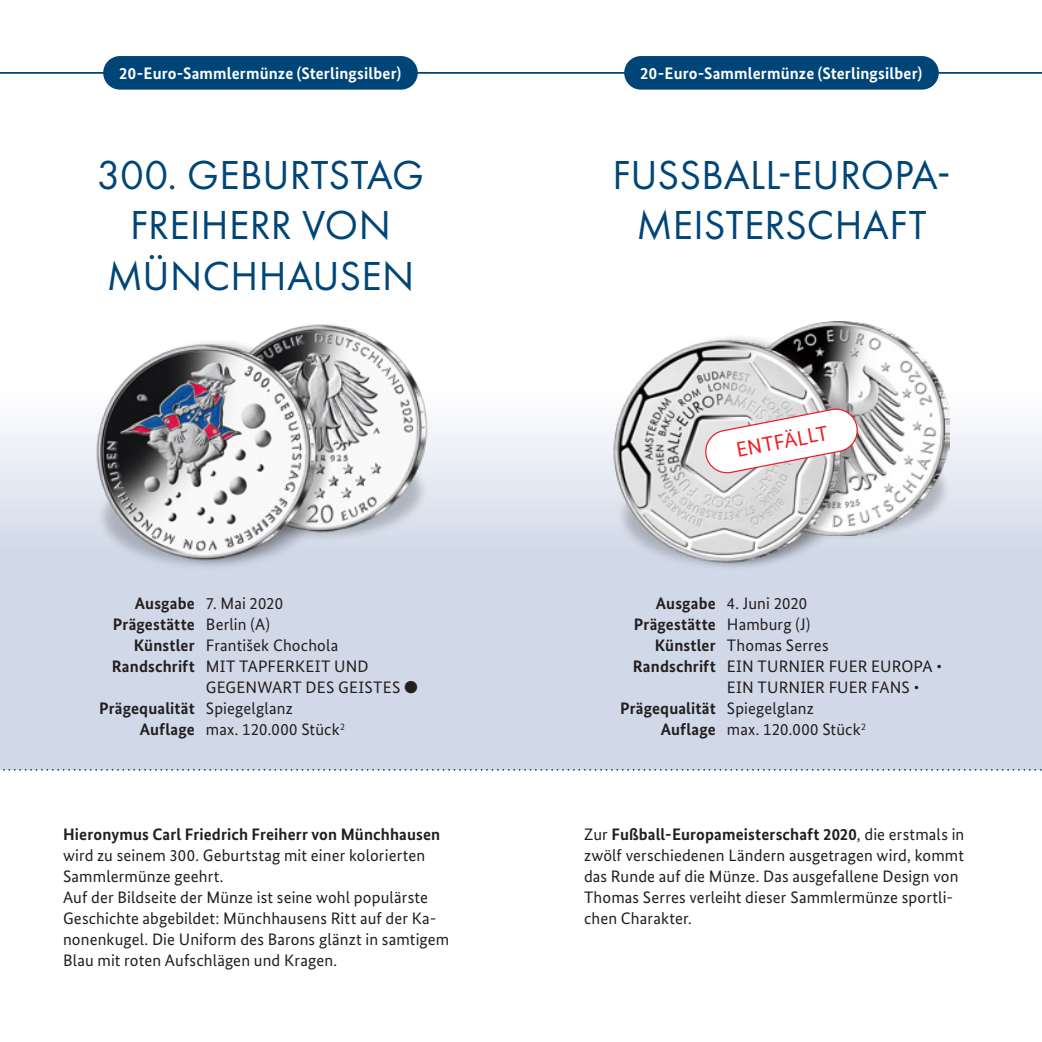
<style>
.page{position:relative;width:1042px;height:1042px;background:#fff}
.page>*{position:absolute;margin:0;border:0;box-sizing:border-box;transform-origin:0 0}
.t1{font:42px/50.4px "Futura PT";letter-spacing:.005em;color:#004578;text-align:center}
.t2{font:21px "Bundes Sans";color:#ee1d23}
.t3{font:16.62px/21px "Bundes Sans";letter-spacing:.01em;color:#231f20}
.t4{font:700 16.62px/21px "Bundes Sans";letter-spacing:.01em;color:#231f20;text-align:right}
.t5{font:700 16.62px "Bundes Sans";letter-spacing:.01em;color:#fff}
.s1{font-family:"Meta Pro";font-weight:300}
.s2{font-weight:700}
</style>
<div class="page">
<div style="left:0;top:378px;width:1042px;height:392px;background:linear-gradient(to bottom,#f3f5f9,#c5cfe2)"></div>
<hr style="left:0;top:72px;width:521px;height:2px;background:#004578">
<svg style="left:0;top:769px;width:1042px;height:2px"></svg>
<hr style="left:521px;top:72px;width:521px;height:2px;background:#004578">
<img style="left:339px;top:431px;width:111px;height:118px">
<img style="left:271px;top:324px;width:159px;height:208px">
<img style="left:72px;top:455px;width:267px;height:123px">
<div style="left:100px;top:337px;width:234px;height:229px;background:#231f20;opacity:.3"></div>
<img style="left:96px;top:343px;width:221px;height:217px">
<div style="left:103px;top:56px;width:315px;height:34px;background:#004578;border-radius:17px"></div>
<div style="left:624px;top:56px;width:315px;height:34px;background:#004578;border-radius:17px"></div>
<img style="left:861px;top:430px;width:111px;height:119px">
<img style="left:591px;top:454px;width:270px;height:124px">
<img style="left:789px;top:321px;width:160px;height:214px">
<div style="left:616px;top:333px;width:242px;height:236px;background:#231f20;opacity:.3"></div>
<img style="left:610px;top:338px;width:232px;height:230px">
<svg style="left:704px;top:407px;width:155px;height:67px"></svg>
<p class="t5" style="left:119px;top:63px;width:283px">20-Euro-Sammlermünze (Sterlingsilber)</p>
<p class="t5" style="left:640px;top:63px;width:283px">20-Euro-Sammlermünze (Sterlingsilber)</p>
<h1 class="t1" style="left:97px;top:150px;width:328px">300. GEBURTSTAG<br>FREIHERR VON<br>MÜNCHHAUSEN</h1>
<h1 class="t1" style="left:612px;top:150px;width:339px">FUSSBALL-EUROPA-<br>MEISTERSCHAFT</h1>
<p class="t4" style="left:112px;top:593px;width:84px">Ausgabe<br>Prägestätte<br>Künstler<br>Randschrift</p>
<p class="t4" style="left:99px;top:698px;width:97px">Prägequalität<br>Auflage</p>
<p class="t3" style="left:206px;top:593px;width:214px">7. Mai 2020<br>Berlin (A)<br>František Chochola<br>MIT TAPFERKEIT UND<br>GEGENWART DES GEISTES <span class="s1">●<br></span>Spiegelglanz<br>max. 120.000 Stück<sup>2</sup></p>
<p class="t4" style="left:63px;top:824px;width:379px">Hieronymus Carl Friedrich Freiherr von Münchhausen</p>
<p class="t3" style="left:63px;top:845px;width:388px">wird zu seinem 300. Geburtstag mit einer kolorierten Sammlermünze geehrt.<br>Auf der Bildseite der Münze ist seine wohl populärste Geschichte abgebildet: Münchhausens Ritt auf der Ka&shy;nonenkugel. Die Uniform des Barons glänzt in samtigem Blau mit roten Aufschlägen und Kragen.</p>
<p class="t2" style="left:734px;top:438px;width:95px;rotate:-11deg">ENTFÄLLT</p>
<p class="t4" style="left:633px;top:593px;width:84px">Ausgabe<br>Prägestätte<br>Künstler<br>Randschrift</p>
<p class="t4" style="left:620px;top:698px;width:97px">Prägequalität<br>Auflage</p>
<p class="t3" style="left:727px;top:593px;width:216px">4. Juni 2020<br>Hamburg (J)<br>Thomas Serres<br>EIN TURNIER FUER EUROPA •<br>EIN TURNIER FUER FANS •<br>Spiegelglanz<br>max. 120.000 Stück<sup>2</sup></p>
<p class="t3" style="left:584px;top:824px;width:382px">Zur <span class="s2">Fußball-Europameisterschaft 2020</span>, die erstmals in zwölf verschiedenen Ländern ausgetragen wird, kommt das Runde auf die Münze. Das ausgefallene Design von Thomas Serres verleiht dieser Sammlermünze sportli&shy;chen Charakter.</p>
</div>
